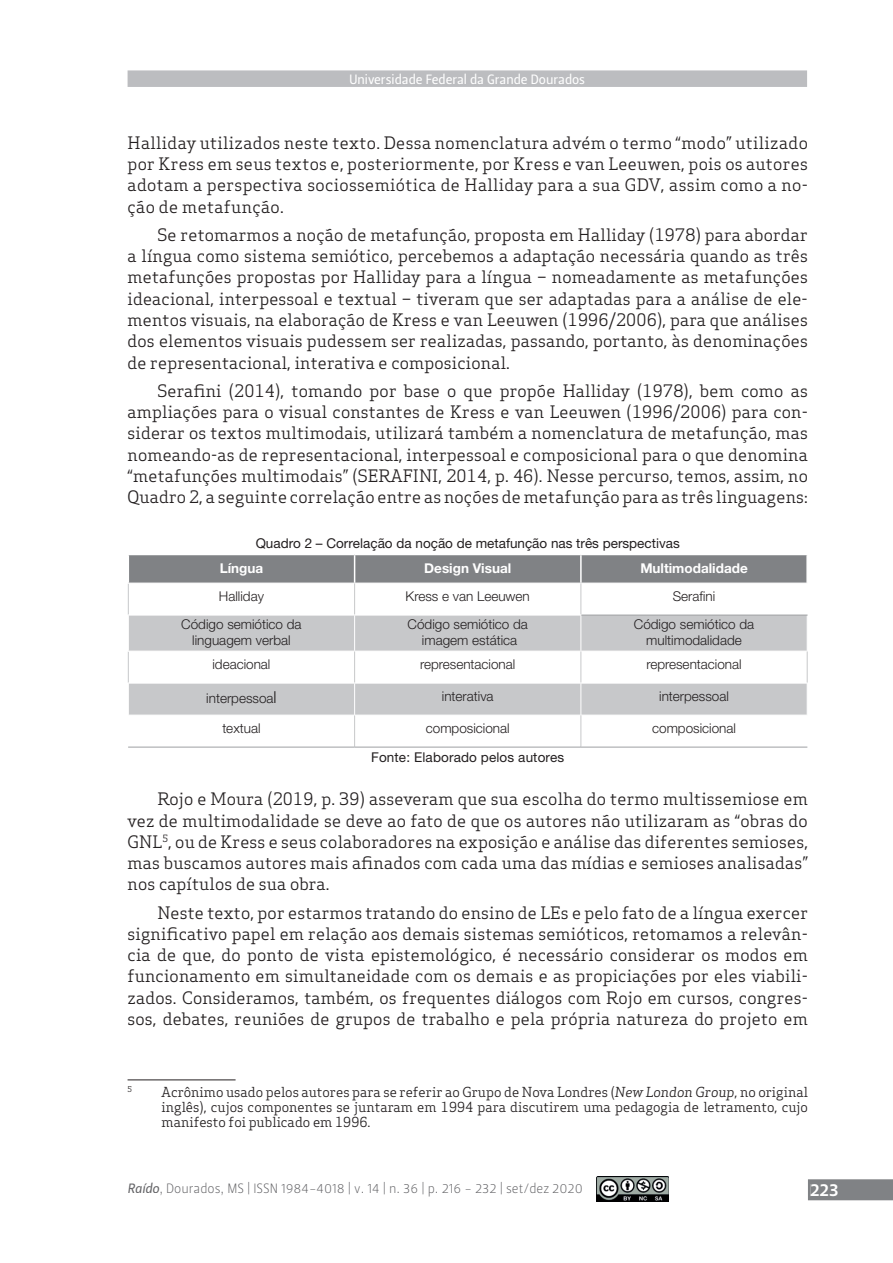
<style>
.page{position:relative;width:893px;height:1263px;background:#fff}
.page>*{position:absolute;margin:0;border:0;box-sizing:border-box;transform-origin:0 0}
.t1{font:18px "Leitura Sans Grot 3";color:#fff}
.t2{font:16.8px/21.3px "Apex Serif";letter-spacing:.01em;color:#231f20;text-align:justify}
.t3{font:300 13.5px/16.2px "Helvetica Neue LT Pro";color:#231f20;text-align:center}
.t4{font:13.5px/15px "Apex Serif";color:#231f20;text-align:justify}
.t5{font:13.5px "Helvetica Neue LT Pro";color:#231f20}
.t6{font:13.5px "Leitura Sans Grot 1";color:#636366}
.t7{font:13.5px "Leitura Sans Grot 2";color:#fff}
.t8{font:700 13.5px "Helvetica Neue LT Pro";color:#fff}
.t9{font:7.8px "Apex Serif";color:#231f20}
.s1{font-size:16.5px}
.s2{font-style:italic}
.s3{font-family:"Leitura Sans Italic 2"}
</style>
<div class="page">
<div style="left:128px;top:70px;width:679px;height:17px;background:#bcbdc0"></div>
<svg style="left:808px;top:1179px;width:85px;height:21px"></svg>
<div style="left:811px;top:1184px;width:27px;height:12px;background:#808285"></div>
<img style="left:597px;top:1177px;width:72px;height:25px">
<svg style="left:129px;top:616px;width:678px;height:99px;fill:#c7c8ca"></svg>
<svg style="left:128px;top:554px;width:678px;height:29px;background:#848689"></svg>
<hr style="left:355px;top:554px;width:226px;height:1px;background:#fff">
<hr style="left:580px;top:555px;width:2px;height:28px;background:#fff">
<hr style="left:581px;top:554px;width:227px;height:1px;background:#fff">
<hr style="left:354px;top:615px;width:1px;height:36px;background:#fff">
<hr style="left:354px;top:683px;width:1px;height:32px;background:#fff">
<hr style="left:580px;top:615px;width:1px;height:36px;background:#fff">
<hr style="left:580px;top:683px;width:1px;height:32px;background:#fff">
<hr style="left:581px;top:615px;width:226px;height:1px;background:#9d9fa2">
<hr style="left:581px;top:747px;width:226px;height:1px;background:#9d9fa2">
<hr style="left:128px;top:583px;width:1px;height:32px;background:#c7c8ca">
<hr style="left:128px;top:583px;width:227px;height:1px;background:#fff">
<hr style="left:354px;top:583px;width:1px;height:32px;background:#c7c8ca">
<hr style="left:580px;top:583px;width:1px;height:32px;background:#c7c8ca">
<hr style="left:128px;top:651px;width:1px;height:32px;background:#c7c8ca">
<hr style="left:128px;top:651px;width:227px;height:1px;background:#fff">
<hr style="left:355px;top:651px;width:226px;height:1px;background:#fff">
<hr style="left:581px;top:651px;width:226px;height:1px;background:#fff">
<hr style="left:354px;top:651px;width:1px;height:32px;background:#c7c8ca">
<hr style="left:580px;top:651px;width:1px;height:32px;background:#c7c8ca">
<hr style="left:807px;top:651px;width:1px;height:32px;background:#c7c8ca">
<hr style="left:128px;top:683px;width:227px;height:1px;background:#fff">
<hr style="left:355px;top:683px;width:226px;height:1px;background:#fff">
<hr style="left:581px;top:683px;width:226px;height:1px;background:#fff">
<hr style="left:128px;top:747px;width:227px;height:1px;background:#9d9fa2">
<hr style="left:354px;top:715px;width:1px;height:32px;background:#c7c8ca">
<hr style="left:581px;top:715px;width:1px;height:32px;background:#c7c8ca">
<hr style="left:355px;top:747px;width:226px;height:1px;background:#9d9fa2">
<hr style="left:128px;top:1080px;width:108px;height:1px;background:#231f20">
<p class="t7" style="left:349px;top:71px;width:237px">Universidade Federal da Grande Dourados</p>
<p class="t2" style="left:128px;top:132px;width:682px">Halliday utilizados neste texto. Dessa nomenclatura advém o termo “modo” utilizado por Kress em seus textos e, posteriormente, por Kress e van Leeuwen, pois os autores adotam a perspectiva sociossemiótica de Halliday para a sua GDV, assim como a no&shy;ção de metafunção.</p>
<p class="t2" style="left:128px;top:224px;width:682px;text-indent:30px">Se retomarmos a noção de metafunção, proposta em Halliday (1978) para abordar a língua como sistema semiótico, percebemos a adaptação necessária quando as três metafunções propostas por Halliday para a língua – nomeadamente as metafunções ideacional, interpessoal e textual – tiveram que ser adaptadas para a análise de ele&shy;mentos visuais, na elaboração de Kress e van Leeuwen (1996/2006), para que análises dos elementos visuais pudessem ser realizadas, passando, portanto, às denominações de representacional, interativa e composicional.</p>
<p class="t2" style="left:128px;top:380px;width:682px;text-indent:30px">Serafini (2014), tomando por base o que propõe Halliday (1978), bem como as ampliações para o visual constantes de Kress e van Leeuwen (1996/2006) para con&shy;siderar os textos multimodais, utilizará também a nomenclatura de metafunção, mas nomeando-as de representacional, interpessoal e composicional para o que denomina “metafunções multimodais” (SERAFINI, 2014, p. 46). Nesse percurso, temos, assim, no Quadro 2, a seguinte correlação entre as noções de metafunção para as três linguagens:</p>
<p class="t5" style="left:256px;top:535px;width:426px">Quadro 2 – Correlação da noção de metafunção nas três perspectivas</p>
<p class="t8" style="left:220px;top:559px;width:45px">Língua</p>
<p class="t8" style="left:424px;top:559px;width:88px">Design Visual</p>
<p class="t8" style="left:640px;top:559px;width:109px">Multimodalidade</p>
<p class="t3" style="left:219px;top:588px;width:47px">Halliday</p>
<p class="t3" style="left:406px;top:588px;width:126px">Kress e van Leeuwen</p>
<p class="t3" style="left:673px;top:588px;width:44px">Serafini</p>
<p class="t3" style="left:181px;top:616px;width:122px">Código semiótico da linguagem verbal</p>
<p class="t3" style="left:408px;top:616px;width:122px">Código semiótico da imagem estática</p>
<p class="t3" style="left:634px;top:616px;width:122px">Código semiótico da multimodalidade</p>
<p class="t3" style="left:212px;top:656px;width:60px">ideacional</p>
<p class="t3" style="left:420px;top:656px;width:97px">representacional</p>
<p class="t3" style="left:646px;top:656px;width:97px">representacional</p>
<p class="t3" style="left:206px;top:690px;width:72px">interpessoa<span class="s1">l</span></p>
<p class="t3" style="left:442px;top:688px;width:53px">interativa</p>
<p class="t3" style="left:659px;top:688px;width:71px">interpessoal</p>
<p class="t3" style="left:222px;top:720px;width:40px">textual</p>
<p class="t3" style="left:426px;top:720px;width:85px">composicional</p>
<p class="t3" style="left:652px;top:720px;width:85px">composicional</p>
<p class="t5" style="left:371px;top:749px;width:195px">Fonte: Elaborado pelos autores</p>
<p class="t2" style="left:128px;top:788px;width:682px;text-indent:30px">Rojo e Moura (2019, p. 39) asseveram que sua escolha do termo multissemiose em vez de multimodalidade se deve ao fato de que os autores não utilizaram as “obras do GNL<sup>5</sup>, ou de Kress e seus colaboradores na exposição e análise das diferentes semioses, mas buscamos autores mais afinados com cada uma das mídias e semioses analisadas” nos capítulos de sua obra.</p>
<p class="t2" style="left:128px;top:901px;width:682px;text-indent:30px">Neste texto, por estarmos tratando do ensino de LEs e pelo fato de a língua exercer significativo papel em relação aos demais sistemas semióticos, retomamos a relevân&shy;cia de que, do ponto de vista epistemológico, é necessário considerar os modos em funcionamento em simultaneidade com os demais e as propiciações por eles viabili&shy;zados. Consideramos, também, os frequentes diálogos com Rojo em cursos, congres&shy;sos, debates, reuniões de grupos de trabalho e pela própria natureza do projeto em</p>
<p class="t9" style="left:128px;top:1084px;width:6px">5</p>
<p class="t4" style="left:162px;top:1084px;width:648px">Acrônimo usado pelos autores para se referir ao Grupo de Nova Londres (<span class="s2">New London Group</span>, no original inglês), cujos componentes se juntaram em 1994 para discutirem uma pedagogia de letramento, cujo manifesto foi publicado em 1996.</p>
<p class="t6" style="left:128px;top:1180px;width:457px"><span class="s3">Raído</span>, Dourados, MS | ISSN 1984-4018 | v. 14 | n. 36 | p. 216 - 232 | set/dez 2020</p>
<p class="t1" style="left:810px;top:1179px;width:30px">223</p>
</div>
